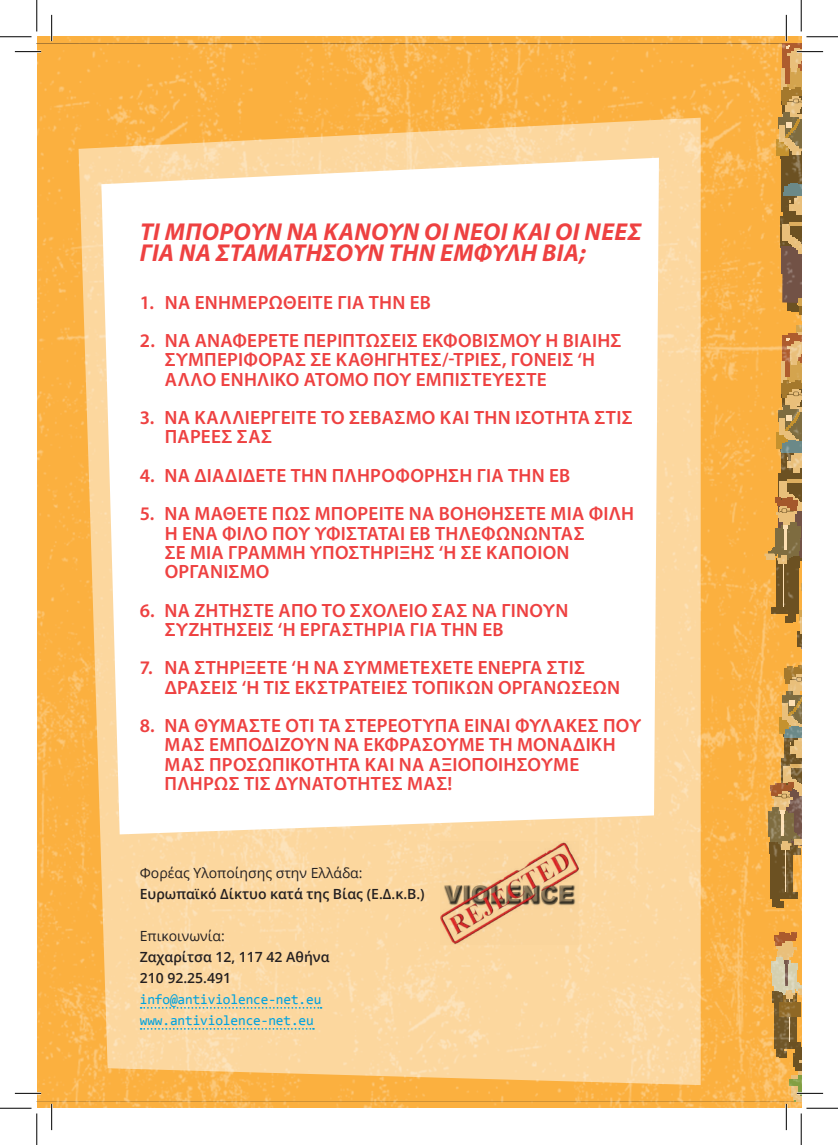
<style>
.page{position:relative;width:838px;height:1145px;background:#fff}
.page>*{position:absolute;margin:0;border:0;box-sizing:border-box;transform-origin:0 0}
.t1{font:italic 700 24.5px/21px "Myriad Pro";letter-spacing:.015em;color:#ee4141}
.t2{font:600 19.25px "Myriad Pro";letter-spacing:.015em;color:#ee4141}
.t3{font:600 14px/21px "Open Sans";color:#231f20}
.t4{font:14px/21px "Consolas";letter-spacing:-.01em;color:#00a2df}
.t5{font:14px "Open Sans";color:#231f20}
</style>
<div class="page">
<svg style="left:801px;top:244px;width:1px;height:77px"></svg>
<svg style="left:801px;top:334px;width:1px;height:71px"></svg>
<img style="left:37px;top:37px;width:764px;height:1071px">
<svg style="left:141px;top:1007px;width:180px;height:2px"></svg>
<svg style="left:141px;top:1028px;width:173px;height:2px"></svg>
<img style="left:440px;top:841px;width:138px;height:103px">
<hr style="left:15px;top:51px;width:26px;height:2px;background:#fff">
<hr style="left:15px;top:1092px;width:26px;height:2px;background:#fff">
<hr style="left:796px;top:1092px;width:27px;height:2px;background:#fff">
<hr style="left:51px;top:15px;width:2px;height:26px;background:#fff">
<hr style="left:51px;top:1104px;width:2px;height:26px;background:#fff">
<hr style="left:785px;top:1104px;width:2px;height:26px;background:#fff">
<svg style="left:15px;top:51px;width:26px;height:1px"></svg>
<svg style="left:15px;top:1093px;width:26px;height:1px"></svg>
<svg style="left:51px;top:15px;width:1px;height:26px"></svg>
<svg style="left:51px;top:1104px;width:1px;height:26px"></svg>
<svg style="left:781px;top:15px;width:42px;height:97px"></svg>
<svg style="left:786px;top:1093px;width:37px;height:37px"></svg>
<hr style="left:806px;top:36px;width:31px;height:2px;background:#fff">
<hr style="left:806px;top:1107px;width:31px;height:2px;background:#fff">
<hr style="left:800px;top:0;width:2px;height:31px;background:#fff">
<hr style="left:800px;top:1113px;width:2px;height:32px;background:#fff">
<hr style="left:0;top:36px;width:32px;height:1px;background:#000">
<hr style="left:806px;top:36px;width:31px;height:1px;background:#000">
<hr style="left:0;top:1108px;width:32px;height:1px;background:#000">
<hr style="left:806px;top:1108px;width:31px;height:1px;background:#000">
<hr style="left:36px;top:0;width:1px;height:31px;background:#000">
<hr style="left:36px;top:1113px;width:1px;height:32px;background:#000">
<hr style="left:800px;top:0;width:1px;height:31px;background:#000">
<hr style="left:800px;top:1113px;width:1px;height:32px;background:#000">
<p class="t1" style="left:140px;top:220px;width:503px">Τι μπορούν να κάνουν οι νέοι ΚΑΙ ΟΙ ΝΕΕΣ για να στα ματήσουν την Έμφυλη Βία;</p>
<p class="t2" style="left:140px;top:290px;width:68px">1. Να ενημερω</p>
<p class="t2" style="left:283px;top:290px;width:24px">θείτε</p>
<p class="t2" style="left:337px;top:290px;width:45px">για την</p>
<p class="t2" style="left:410px;top:290px;width:23px">ΕΒ</p>
<p class="t2" style="left:140px;top:328px;width:69px">2. Να ανα</p>
<p class="t2" style="left:232px;top:328px;width:26px">φέρετε</p>
<p class="t2" style="left:303px;top:328px;width:12px">περιπτώσεις</p>
<p class="t2" style="left:422px;top:328px;width:49px">εκφοβισμού</p>
<p class="t2" style="left:545px;top:328px;width:28px">ή βίαιης</p>
<p class="t2" style="left:165px;top:348px;width:12px">συμπερι</p>
<p class="t2" style="left:243px;top:348px;width:28px">φοράς</p>
<p class="t2" style="left:310px;top:348px;width:76px">σε καθηγητές</p>
<p class="t2" style="left:442px;top:348px;width:22px">/-τριες</p>
<p class="t2" style="left:502px;top:348px;width:20px">, γονείς</p>
<p class="t2" style="left:577px;top:348px;width:16px">‘ή</p>
<p class="t2" style="left:165px;top:367px;width:69px">άλλο ενή</p>
<p class="t2" style="left:257px;top:367px;width:23px">λικο</p>
<p class="t2" style="left:304px;top:367px;width:14px">άτομο</p>
<p class="t2" style="left:373px;top:367px;width:14px">που</p>
<p class="t2" style="left:415px;top:367px;width:12px">εμπιστεύεστε</p>
<p class="t2" style="left:140px;top:405px;width:115px">3. Να καλλιεργείτε</p>
<p class="t2" style="left:321px;top:405px;width:42px">το σεβασμό</p>
<p class="t2" style="left:440px;top:405px;width:11px">και</p>
<p class="t2" style="left:474px;top:405px;width:13px">την</p>
<p class="t2" style="left:515px;top:405px;width:12px">ισότητα</p>
<p class="t2" style="left:594px;top:405px;width:11px">στις</p>
<p class="t2" style="left:165px;top:425px;width:12px">παρέες</p>
<p class="t2" style="left:237px;top:425px;width:13px">σας</p>
<p class="t2" style="left:140px;top:463px;width:66px">4. Να διαδίδετε</p>
<p class="t2" style="left:291px;top:463px;width:13px">την</p>
<p class="t2" style="left:332px;top:463px;width:39px">πληρο</p>
<p class="t2" style="left:395px;top:463px;width:28px">φόρηση</p>
<p class="t2" style="left:476px;top:463px;width:45px">για την</p>
<p class="t2" style="left:549px;top:463px;width:23px">ΕΒ</p>
<p class="t2" style="left:140px;top:502px;width:108px">5. Να μάθετε</p>
<p class="t2" style="left:272px;top:502px;width:14px">πώς</p>
<p class="t2" style="left:315px;top:502px;width:12px">μπορείτε</p>
<p class="t2" style="left:409px;top:502px;width:43px">να βοη</p>
<p class="t2" style="left:477px;top:502px;width:26px">θήσετε</p>
<p class="t2" style="left:550px;top:502px;width:12px">μια</p>
<p class="t2" style="left:588px;top:502px;width:44px">φίλη</p>
<p class="t2" style="left:165px;top:521px;width:30px">ή ένα</p>
<p class="t2" style="left:222px;top:521px;width:64px">φίλο που</p>
<p class="t2" style="left:314px;top:521px;width:37px">υφίσταται</p>
<p class="t2" style="left:409px;top:521px;width:101px">ΕΒ τηλεφωνώντας</p>
<p class="t2" style="left:165px;top:540px;width:38px">σε μια</p>
<p class="t2" style="left:228px;top:540px;width:14px">γραμμή</p>
<p class="t2" style="left:310px;top:540px;width:12px">υποστήρι</p>
<p class="t2" style="left:399px;top:540px;width:100px">ξης ‘ή σε κάποιον</p>
<p class="t2" style="left:165px;top:559px;width:13px">οργανισμό</p>
<p class="t2" style="left:140px;top:598px;width:67px">6. Να ζητήστε</p>
<p class="t2" style="left:278px;top:598px;width:14px">από</p>
<p class="t2" style="left:322px;top:598px;width:87px">το σχολείο</p>
<p class="t2" style="left:432px;top:598px;width:13px">σας</p>
<p class="t2" style="left:471px;top:598px;width:42px">να γίνουν</p>
<p class="t2" style="left:165px;top:617px;width:12px">συζητήσεις</p>
<p class="t2" style="left:278px;top:617px;width:34px">‘ή εργαστήρια</p>
<p class="t2" style="left:410px;top:617px;width:45px">για την</p>
<p class="t2" style="left:482px;top:617px;width:23px">ΕΒ</p>
<p class="t2" style="left:140px;top:656px;width:66px">7. Να στηρί</p>
<p class="t2" style="left:245px;top:656px;width:22px">ξετε</p>
<p class="t2" style="left:291px;top:656px;width:66px">‘ήνα συμμετέ</p>
<p class="t2" style="left:430px;top:656px;width:23px">χετε</p>
<p class="t2" style="left:477px;top:656px;width:12px">ενεργά</p>
<p class="t2" style="left:547px;top:656px;width:11px">στις</p>
<p class="t2" style="left:165px;top:675px;width:12px">δράσεις</p>
<p class="t2" style="left:242px;top:675px;width:65px">‘ήτις εκστρατείες</p>
<p class="t2" style="left:412px;top:675px;width:13px">τοπικών</p>
<p class="t2" style="left:498px;top:675px;width:13px">οργανώσεων</p>
<p class="t2" style="left:140px;top:713px;width:82px">8. Να θυμάστε</p>
<p class="t2" style="left:285px;top:713px;width:11px">ότι</p>
<p class="t2" style="left:319px;top:713px;width:39px">τα στερεότυπα</p>
<p class="t2" style="left:464px;top:713px;width:10px">είναι</p>
<p class="t2" style="left:515px;top:713px;width:51px">φυλακές</p>
<p class="t2" style="left:603px;top:713px;width:14px">που</p>
<p class="t2" style="left:165px;top:733px;width:14px">μας</p>
<p class="t2" style="left:209px;top:733px;width:13px">εμποδίζουν</p>
<p class="t2" style="left:334px;top:733px;width:79px">να εκφράσουμε</p>
<p class="t2" style="left:489px;top:733px;width:41px">τη μοναδική</p>
<p class="t2" style="left:165px;top:752px;width:14px">μας</p>
<p class="t2" style="left:209px;top:752px;width:13px">προσωπικότητα</p>
<p class="t2" style="left:364px;top:752px;width:11px">και</p>
<p class="t2" style="left:399px;top:752px;width:66px">να αξιοποιήσουμε</p>
<p class="t2" style="left:165px;top:771px;width:39px">πλήρως</p>
<p class="t2" style="left:244px;top:771px;width:44px">τις δυνατότητές</p>
<p class="t2" style="left:407px;top:771px;width:14px">μας</p>
<p class="t2" style="left:447px;top:771px;width:6px">!</p>
<p class="t5" style="left:140px;top:864px;width:224px">Φορέας Υλοποίησης στην Ελλάδα:</p>
<p class="t3" style="left:140px;top:883px;width:286px">Ευρωπαϊκό Δίκτυο κατά της Βίας (Ε.Δ.κ.Β.)</p>
<p class="t5" style="left:140px;top:927px;width:87px">Επικοινωνία:</p>
<p class="t3" style="left:140px;top:946px;width:191px">Ζαχαρίτσα 12, 117 42 Αθήνα<br>210 92.25.491</p>
<p class="t4" style="left:140px;top:989px;width:183px">info@antiviolence-net.eu www.antiviolence-net.eu</p>
</div>
